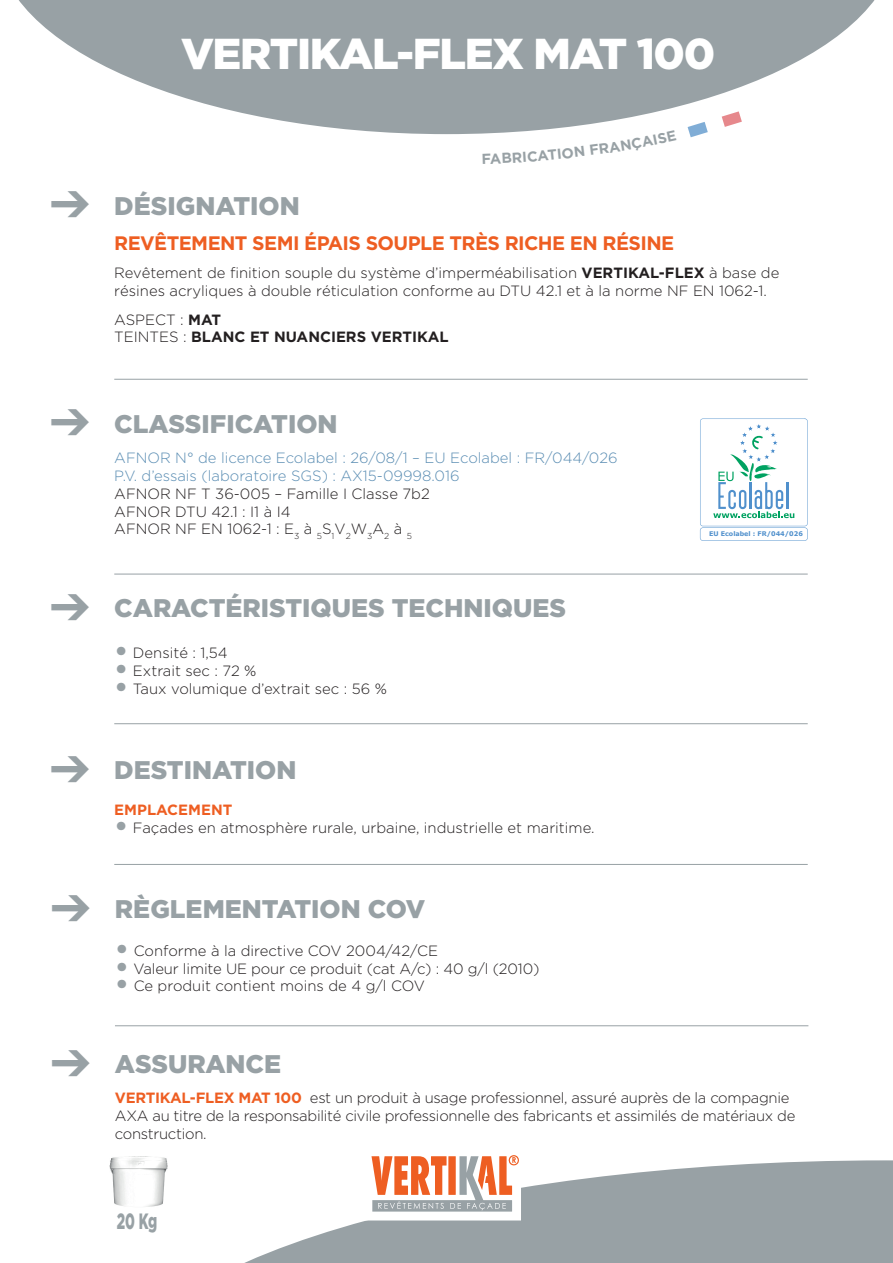
<style>
.page{position:relative;width:893px;height:1263px;background:#fff}
.page>*{position:absolute;margin:0;border:0;box-sizing:border-box;transform-origin:0 0}
.t1{font:900 43.2px "Gotham HTF";letter-spacing:-.03em;color:#fff}
.t2{font:900 25.5px "Gotham HTF";color:#98a1a5}
.t3{font:900 22.2px "Gotham HTF";color:#98a1a5;scale:.61 1}
.t4{font:700 19.5px "Gotham HTF";letter-spacing:-.03em;color:#ee5e22}
.t5{font:300 14.85px/17.9px "Gotham HTF";color:#231f20}
.t6{font:300 14.85px/17.9px "Gotham HTF";letter-spacing:-.02em;color:#231f20}
.t7{font:300 14.85px/17.9px "Gotham HTF";color:#5a8db3}
.t8{font:700 14.85px/17.9px "Gotham HTF";color:#231f20}
.t9{font:700 14.85px "Gotham HTF";color:#ee5e22}
.t10{font:700 6.45px "Verdana";color:#5090cc}
.s1{font-weight:700}
.s2{font-weight:300}
.s3{font-weight:700;font-size:28.5px;color:#98a1a5}
.s4{font-weight:700;color:#ee5e22}
</style>
<div class="page">
<svg style="left:244px;top:1160px;width:649px;height:103px;fill:#98a1a5"></svg>
<hr style="left:114px;top:574px;width:694px;height:1px;background:#98a1a5">
<hr style="left:114px;top:379px;width:694px;height:1px;background:#98a1a5">
<hr style="left:114px;top:723px;width:694px;height:1px;background:#98a1a5">
<hr style="left:114px;top:864px;width:694px;height:1px;background:#98a1a5">
<svg style="left:19px;top:0;width:856px;height:134px;fill:#98a1a5"></svg>
<svg style="left:688px;top:122px;width:20px;height:15px"></svg>
<svg style="left:722px;top:111px;width:20px;height:16px"></svg>
<svg style="left:363px;top:1155px;width:158px;height:65px"></svg>
<hr style="left:115px;top:1025px;width:693px;height:1px;background:#98a1a5">
<svg style="left:700px;top:419px;width:108px;height:122px"></svg>
<img style="left:110px;top:1156px;width:58px;height:51px">
<svg style="left:590px;top:130px;width:86px;height:4px"></svg>
<h1 class="t1" style="left:181px;top:29px;width:536px">VERTIKAL-FLEX MAT 100</h1>
<h2 class="t2" style="left:114px;top:191px;width:187px">DÉSIGNATION</h2>
<h3 class="t4" style="left:114px;top:232px;width:561px">REVÊTEMENT SEMI ÉPAIS SOUPLE TRÈS RICHE EN RÉSINE</h3>
<p class="t5" style="left:114px;top:264px;width:667px">Revêtement de finition souple du système d’imperméabilisation <span class="s1">VERTIKAL-FLEX</span> à base de résines acryliques à double réticulation conforme au DTU 42.1 et à la norme NF EN 1062-1.</p>
<p class="t8" style="left:114px;top:310px;width:336px"><span class="s2">ASPECT :</span> MAT<br><span class="s2">TEINTES :</span> BLANC ET NUANCIERS VERTIKAL</p>
<h2 class="t2" style="left:114px;top:409px;width:225px">CLASSIFICATION</h2>
<p class="t7" style="left:114px;top:449px;width:505px">AFNOR N° de licence Ecolabel : 26/08/1 – EU Ecolabel : FR/044/026<br>P.V. d’essais (laboratoire SGS) : AX15-09998.016</p>
<p class="t5" style="left:114px;top:484px;width:317px">AFNOR NF T 36-005 – Famille I Classe 7b2<br>AFNOR DTU 42.1 : I1 à I4<br>AFNOR NF EN 1062-1 : E<sub>3</sub> à <sub>5</sub>S<sub>1</sub>V<sub>2</sub>W<sub>3</sub>A<sub>2</sub> à <sub>5</sub></p>
<h2 class="t2" style="left:114px;top:594px;width:453px">CARACTÉRISTIQUES TECHNIQUES</h2>
<p class="t5" style="left:114px;top:644px;width:115px"><span class="s3">•</span> Densité : 1,54</p>
<p class="t5" style="left:114px;top:662px;width:144px"><span class="s3">•</span> Extrait sec : 72 %</p>
<p class="t5" style="left:114px;top:679px;width:274px"><span class="s3">•</span> Taux volumique d’extrait sec : 56 %</p>
<h2 class="t2" style="left:114px;top:755px;width:184px">DESTINATION</h2>
<p class="t9" style="left:114px;top:801px;width:120px">EMPLACEMENT</p>
<p class="t5" style="left:114px;top:818px;width:482px"><span class="s3">•</span> Façades en atmosphère rurale, urbaine, industrielle et maritime.</p>
<h2 class="t2" style="left:115px;top:894px;width:312px">RÈGLEMENTATION COV</h2>
<p class="t5" style="left:115px;top:941px;width:324px"><span class="s3">•</span> Conforme à la directive COV 2004/42/CE</p>
<p class="t5" style="left:115px;top:959px;width:426px"><span class="s3">•</span> Valeur limite UE pour ce produit (cat A/c) : 40 g/l (2010)</p>
<p class="t5" style="left:115px;top:977px;width:311px"><span class="s3">•</span> Ce produit contient moins de 4 g/l COV</p>
<h2 class="t2" style="left:51px;top:1049px;width:232px">➔ ASSURANCE</h2>
<p class="t10" style="left:709px;top:529px;width:95px">EU Ecolabel : FR/044/026</p>
<p class="t6" style="left:115px;top:1089px;width:682px"><span class="s4">VERTIKAL-FLEX MAT 100</span> est un produit à usage professionnel, assuré auprès de la compagnie<br>AXA au titre de la responsabilité civile professionnelle des fabricants et assimilés de matériaux de construction.</p>
<h3 class="t3" style="left:117px;top:1208px;width:68px">20 Kg</h3>
</div>
